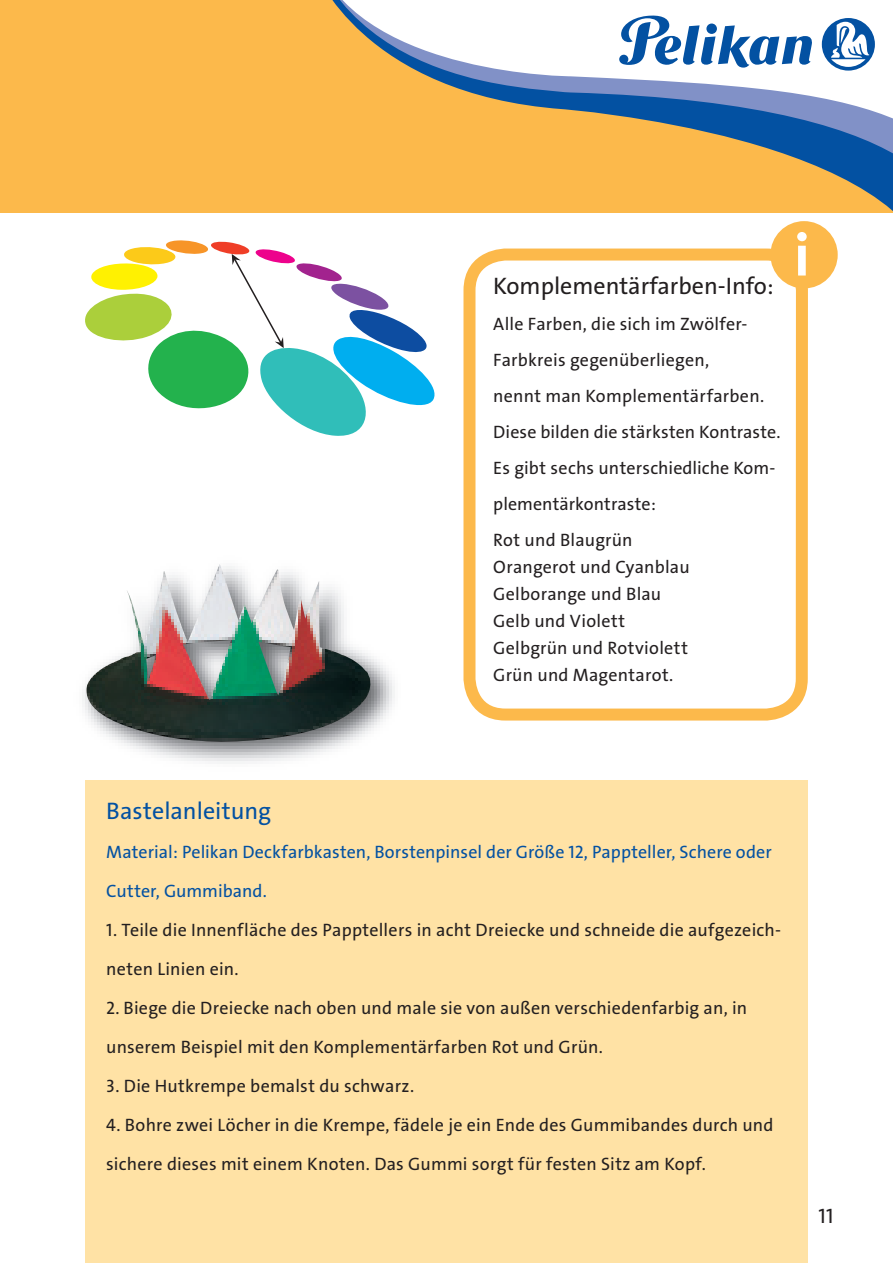
<style>
.page{position:relative;width:893px;height:1263px;background:#fff}
.page>*{position:absolute;margin:0;border:0;box-sizing:border-box;transform-origin:0 0}
.t1{font:700 60px "Pelikan The Sans";color:#fff}
.t2{font:24px "Pelikan The Sans";color:#231f20}
.t3{font:24px "Pelikan The Sans";color:#0351a2}
.t4{font:21px "Pelikan The Sans";color:#231f20}
.t5{font:18px/36px "Pelikan The Sans";letter-spacing:.01em;color:#231f20}
.t6{font:18px/39px "Pelikan The Sans";letter-spacing:.005em;color:#0351a2}
</style>
<div class="page">
<div style="left:0;top:0;width:893px;height:213px;background:#fcb94b"></div>
<svg style="left:332px;top:0;width:561px;height:280px"></svg>
<img style="left:82px;top:656px;width:313px;height:108px">
<img style="left:86px;top:564px;width:285px;height:179px">
<div style="left:770px;top:221px;width:68px;height:67px;background:#fcb94b;border-radius:50%"></div>
<div style="left:463px;top:249px;width:345px;height:471px;border:12px solid #fcb94b;border-radius:36px"></div>
<div style="left:85px;top:780px;width:723px;height:483px;background:#ffe2a5"></div>
<svg style="left:85px;top:240px;width:355px;height:196px"></svg>
<h2 class="t2" style="left:493px;top:277px;width:282px">Komplementärfarben-Info:</h2>
<p class="t5" style="left:493px;top:308px;width:289px">Alle Farben, die sich im Zwölfer-<br>Farbkreis gegenüberliegen,<br>nennt man Komplementärfarben.<br>Diese bilden die stärksten Kontraste.<br>Es gibt sechs unterschiedliche Kom&shy;plementärkontraste:<br>Rot und Blaugrün</p>
<p class="t5" style="left:493px;top:556px;width:198px;line-height:27px">Orangerot und Cyanblau<br>Gelborange und Blau<br>Gelb und Violett<br>Gelbgrün und Rotviolett<br>Grün und Magentarot.</p>
<h1 class="t1" style="left:794px;top:234px;width:17px">i</h1>
<h2 class="t3" style="left:106px;top:802px;width:166px">Bastelanleitung</h2>
<p class="t6" style="left:106px;top:834px;width:667px">Material: Pelikan Deckfarbkasten, Borstenpinsel der Größe 12, Pappteller, Schere oder<br>Cutter, Gummiband.</p>
<p class="t5" style="left:106px;top:912px;width:676px;line-height:39px">1. Teile die Innenfläche des Papptellers in acht Dreiecke und schneide die aufgezeich&shy;neten Linien ein.</p>
<p class="t5" style="left:106px;top:990px;width:642px;line-height:39px">2. Biege die Dreiecke nach oben und male sie von außen verschiedenfarbig an, in unserem Beispiel mit den Komplementärfarben Rot und Grün.</p>
<p class="t5" style="left:106px;top:1070px;width:309px">3. Die Hutkrempe bemalst du schwarz.</p>
<p class="t5" style="left:106px;top:1107px;width:669px;line-height:39px">4. Bohre zwei Löcher in die Krempe, fädele je ein Ende des Gummibandes durch und sichere dieses mit einem Knoten. Das Gummi sorgt für festen Sitz am Kopf.</p>
<p class="t4" style="left:819px;top:1209px;width:16px">11</p>
</div>
